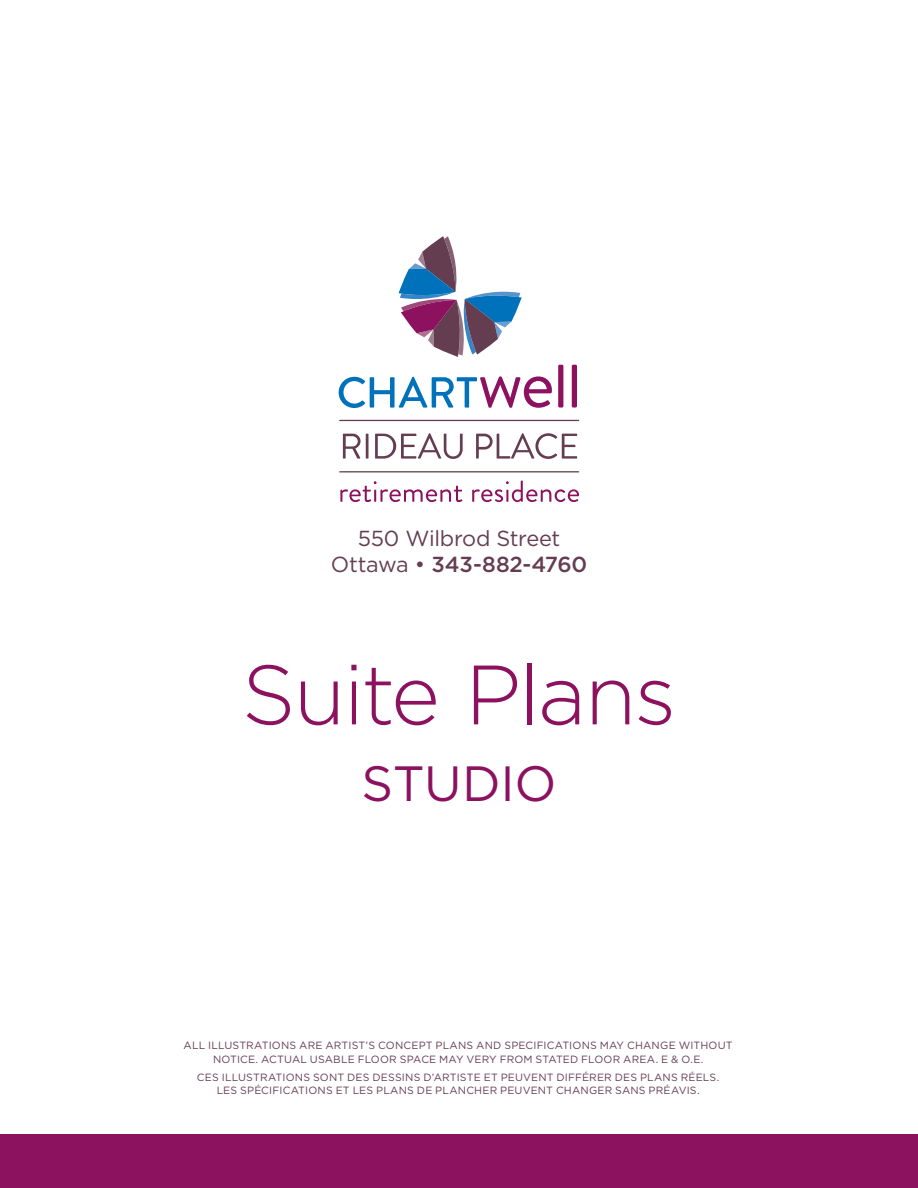
<style>
.page{position:relative;width:918px;height:1188px;background:#fff}
.page>*{position:absolute;margin:0;border:0;box-sizing:border-box;transform-origin:0 0}
.t1{font:300 84px "Gotham HTF";letter-spacing:-.025em;color:#8c1260}
.t2{font:49.5px "Gotham HTF";letter-spacing:-.01em;color:#8c1260}
.Paragraph_Style_1{font:21.75px/25.5px "Gotham HTF";letter-spacing:-.02em;color:#653d51;text-align:center}
.subhead_2{font:10.5px/13.5px "Gotham HTF";letter-spacing:.015em;color:#653d51;text-align:center}
.s1{font-weight:500}
</style>
<div class="page">
<div style="left:0;top:1134px;width:918px;height:54px;background:#8c1260"></div>
<svg style="left:339px;top:376px;width:213px;height:32px"></svg>
<div style="left:558px;top:365px;width:5px;height:43px;background:#8c1260"></div>
<div style="left:572px;top:365px;width:5px;height:43px;background:#8c1260"></div>
<svg style="left:399px;top:236px;width:123px;height:121px"></svg>
<svg style="left:340px;top:481px;width:239px;height:21px"></svg>
<svg style="left:343px;top:433px;width:234px;height:26px"></svg>
<svg style="left:339px;top:420px;width:240px;height:1px"></svg>
<svg style="left:339px;top:471px;width:240px;height:1px"></svg>
<p class="Paragraph_Style_1" style="left:331px;top:525px;width:258px">550 Wilbrod Street<br>Ottawa • <span class="s1">343-882-4760</span></p>
<p class="t1" style="left:242px;top:649px;width:436px">Suite Plans</p>
<p class="t2" style="left:361px;top:756px;width:197px">STUDIO</p>
<p class="subhead_2" style="left:184px;top:1039px;width:551px">ALL ILLUSTRATIONS ARE ARTIST’S CONCEPT PLANS AND SPECIFICATIONS MAY CHANGE WITHOUT<br>NOTICE. ACTUAL USABLE FLOOR SPACE MAY VERY FROM STATED FLOOR AREA. E &amp; O.E.</p>
<p class="subhead_2" style="left:197px;top:1070px;width:524px">CES ILLUSTRATIONS SONT DES DESSINS D’ARTISTE ET PEUVENT DIFFÉRER DES PLANS RÉELS.<br>LES SPÉCIFICATIONS ET LES PLANS DE PLANCHER PEUVENT CHANGER SANS PRÉAVIS.</p>
</div>
